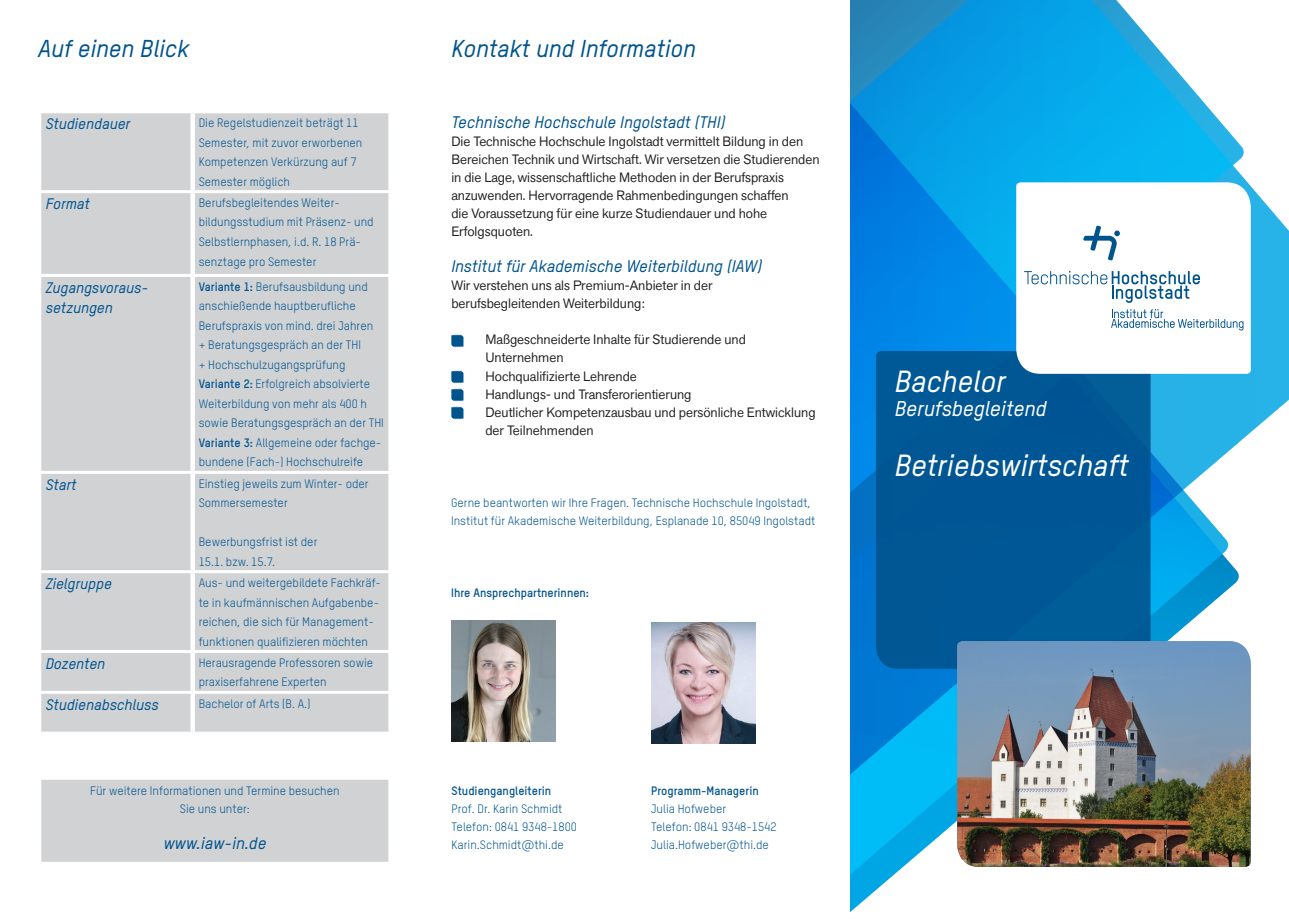
<style>
.page{position:relative;width:1289px;height:919px;background:#fff}
.page>*{position:absolute;margin:0;border:0;box-sizing:border-box;transform-origin:0 0}
.t1{font:italic 500 30px "TSTAR";color:#fff}
.t2{font:italic 500 24px "TSTAR";color:#00548e}
.t3{font:italic 500 21px "TSTAR";color:#fff}
.t4{font:italic 500 16.5px "TSTAR";color:#00548e}
.t5{font:italic 500 15px/19.5px "TSTAR";color:#00548e}
.t6{font:13.5px/18px "Akzid Grtsk Next";color:#231f20}
.t7{font:12px/19.5px "TSTAR";color:#00548e}
.t8{font:700 12px "TSTAR";color:#00548e}
.s1{font-weight:700}
</style>
<div class="page">
<svg style="left:850px;top:185px;width:438px;height:727px"></svg>
<svg style="left:850px;top:0;width:397px;height:805px"></svg>
<div style="left:875px;top:351px;width:275px;height:317px;background:#005794"></div>
<svg style="left:1016px;top:182px;width:234px;height:192px"></svg>
<img style="left:957px;top:641px;width:293px;height:225px">
<svg style="left:451px;top:335px;width:12px;height:11px"></svg>
<svg style="left:451px;top:371px;width:12px;height:11px"></svg>
<svg style="left:451px;top:389px;width:12px;height:11px"></svg>
<svg style="left:451px;top:407px;width:12px;height:11px"></svg>
<div style="left:41px;top:113px;width:347px;height:618px;background:#d1d2d4"></div>
<hr style="left:38px;top:190px;width:155px;height:3px;background:#fff">
<hr style="left:193px;top:190px;width:198px;height:3px;background:#fff">
<hr style="left:38px;top:274px;width:155px;height:3px;background:#fff">
<hr style="left:193px;top:274px;width:198px;height:3px;background:#fff">
<hr style="left:38px;top:471px;width:155px;height:3px;background:#fff">
<hr style="left:193px;top:471px;width:198px;height:3px;background:#fff">
<hr style="left:38px;top:570px;width:155px;height:3px;background:#fff">
<hr style="left:193px;top:570px;width:198px;height:3px;background:#fff">
<hr style="left:38px;top:650px;width:155px;height:3px;background:#fff">
<hr style="left:193px;top:650px;width:198px;height:3px;background:#fff">
<hr style="left:38px;top:690px;width:155px;height:3px;background:#fff">
<hr style="left:193px;top:690px;width:198px;height:3px;background:#fff">
<div style="left:190px;top:113px;width:5px;height:77px;background:#fff"></div>
<div style="left:190px;top:193px;width:5px;height:81px;background:#fff"></div>
<div style="left:190px;top:277px;width:5px;height:194px;background:#fff"></div>
<div style="left:190px;top:474px;width:5px;height:96px;background:#fff"></div>
<div style="left:190px;top:573px;width:5px;height:77px;background:#fff"></div>
<div style="left:190px;top:653px;width:5px;height:37px;background:#fff"></div>
<div style="left:190px;top:693px;width:5px;height:38px;background:#fff"></div>
<img style="left:451px;top:620px;width:105px;height:121px">
<div style="left:40px;top:778px;width:350px;height:85px;background:#d1d2d4"></div>
<div style="left:38px;top:776px;width:353px;height:88px;border:3px solid #fff"></div>
<img style="left:651px;top:622px;width:104px;height:121px">
<h2 class="t2" style="left:38px;top:34px;width:152px">Auf einen Blick</h2>
<h2 class="t2" style="left:451px;top:34px;width:246px">Kontakt und Information</h2>
<p class="t5" style="left:46px;top:114px;width:86px">Studiendauer</p>
<p class="t7" style="left:199px;top:113px;width:165px">Die Regelstudienzeit beträgt 11<br>Semester, mit zuvor erworbenen<br>Kompetenzen Verkürzung auf 7<br>Semester möglich</p>
<p class="t5" style="left:46px;top:194px;width:45px">Format</p>
<p class="t7" style="left:199px;top:193px;width:176px">Berufsbegleitendes Weiter&shy;bildungsstudium mit Präsenz- und<br>Selbstlernphasen, i.d. R. 18 Prä&shy;senztage pro Semester</p>
<p class="t5" style="left:46px;top:278px;width:104px">Zugangsvoraus&shy;setzungen</p>
<p class="t7" style="left:199px;top:276px;width:187px"><span class="s1">Variante 1:</span> Berufsausbildung und anschießende hauptberufliche Berufspraxis von mind. drei Jahren<br>+ Beratungsgespräch an der THI<br>+ Hochschulzugangsprüfung <span class="s1">Variante 2:</span> Erfolgreich absolvierte Weiterbildung von mehr als 400 h sowie Beratungsgespräch an der THI <span class="s1">Variante 3:</span> Allgemeine oder fachge&shy;bundene (Fach-) Hochschulreife</p>
<p class="t5" style="left:46px;top:474px;width:32px">Start</p>
<p class="t7" style="left:199px;top:473px;width:171px">Einstieg jeweils zum Winter- oder<br>Sommersemester</p>
<p class="t7" style="left:199px;top:532px;width:120px">Bewerbungsfrist ist der<br>15.1. bzw. 15.7.</p>
<p class="t5" style="left:46px;top:574px;width:68px">Zielgruppe</p>
<p class="t7" style="left:199px;top:573px;width:184px">Aus- und weitergebildete Fachkräf&shy;te in kaufmännischen Aufgabenbe&shy;reichen, die sich für Management&shy;funktionen qualifizieren möchten</p>
<p class="t5" style="left:46px;top:654px;width:61px">Dozenten</p>
<p class="t7" style="left:199px;top:652px;width:176px">Herausragende Professoren sowie praxiserfahrene Experten</p>
<p class="t5" style="left:46px;top:694px;width:114px">Studienabschluss</p>
<p class="t7" style="left:199px;top:693px;width:113px">Bachelor of Arts (B. A.)</p>
<p class="t7" style="left:90px;top:781px;width:251px;line-height:18px;text-align:center">Für weitere Informationen und Termine besuchen<br>Sie uns unter:</p>
<h3 class="t4" style="left:163px;top:832px;width:104px">www.iaw-in.de</h3>
<h3 class="t4" style="left:451px;top:112px;width:275px">Technische Hochschule Ingolstadt (THI)</h3>
<p class="t6" style="left:451px;top:132px;width:370px">Die Technische Hochschule Ingolstadt vermittelt Bildung in den Bereichen Technik und Wirtschaft. Wir versetzen die Studierenden in die Lage, wissenschaftliche Methoden in der Berufspraxis anzuwenden. Hervorragende Rahmenbedingungen schaffen<br>die Voraussetzung für eine kurze Studiendauer und hohe Erfolgsquoten.</p>
<h3 class="t4" style="left:451px;top:256px;width:312px">Institut für Akademische Weiterbildung (IAW)</h3>
<p class="t6" style="left:451px;top:276px;width:263px">Wir verstehen uns als Premium-Anbieter in der berufsbegleitenden Weiterbildung:</p>
<p class="t6" style="left:485px;top:330px;width:332px">Maßgeschneiderte Inhalte für Studierende und Unternehmen<br>Hochqualifizierte Lehrende<br>Handlungs- und Transferorientierung<br>Deutlicher Kompetenzausbau und persönliche Entwicklung der Teilnehmenden</p>
<p class="t7" style="left:451px;top:493px;width:366px;line-height:18px">Gerne beantworten wir Ihre Fragen. Technische Hochschule Ingolstadt,<br>Institut für Akademische Weiterbildung, Esplanade 10, 85049 Ingolstadt</p>
<p class="t8" style="left:451px;top:585px;width:139px">Ihre Ansprechpartnerinnen:</p>
<p class="t8" style="left:451px;top:783px;width:101px">Studiengangleiterin</p>
<p class="t7" style="left:451px;top:799px;width:127px;line-height:18px">Prof. Dr. Karin Schmidt<br>Telefon: 0841 9348-1800<br>Karin.Schmidt@thi.de</p>
<p class="t8" style="left:651px;top:783px;width:109px">Programm-Managerin</p>
<p class="t7" style="left:651px;top:799px;width:127px;line-height:18px">Julia Hofweber<br>Telefon: 0841 9348-1542<br>Julia.Hofweber@thi.de</p>
<h1 class="t1" style="left:894px;top:363px;width:112px">Bachelor</h1>
<h3 class="t3" style="left:894px;top:395px;width:153px">Berufsbegleitend</h3>
<h1 class="t1" style="left:894px;top:447px;width:235px">Betriebswirtschaft</h1>
</div>
